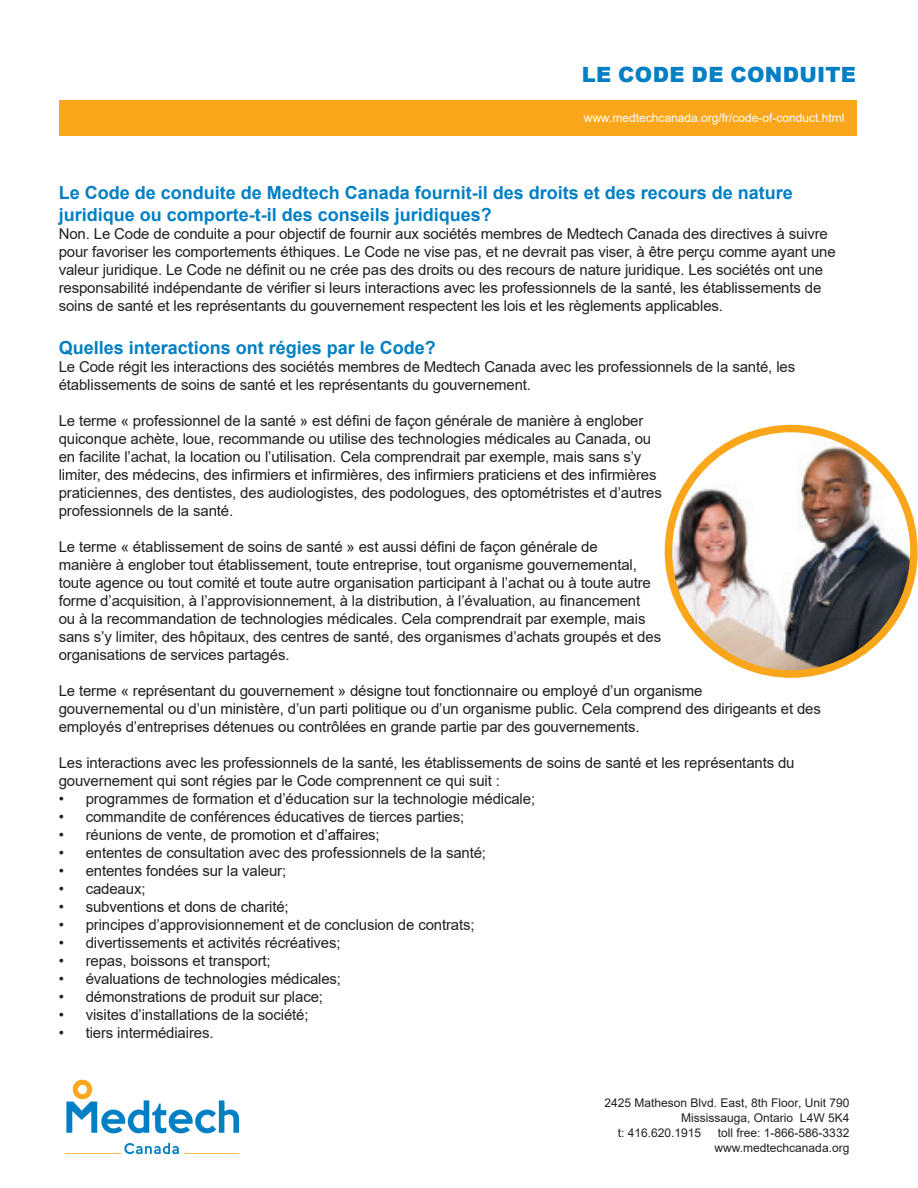
<style>
.page{position:relative;width:918px;height:1188px;background:#fff}
.page>*{position:absolute;margin:0;border:0;box-sizing:border-box;transform-origin:0 0}
.t1{font:900 21px "Arial";letter-spacing:.015em;color:#007fc4}
.t2{font:700 18px/21.6px "Arial";color:#007fc4}
.t3{font:15px/18px "Arial";letter-spacing:-.01em;color:#231f20}
.t4{font:12px/15px "Arial";color:#231f20}
.t5{font:12px "Arial";color:#fff}
</style>
<div class="page">
<img style="left:65px;top:1079px;width:175px;height:76px">
<div style="left:59px;top:100px;width:797px;height:36px;background:#faa61a"></div>
<img style="left:668px;top:429px;width:246px;height:245px;border-radius:123px">
<div style="left:665px;top:425px;width:253px;height:253px;border:8px solid #faa61a;border-radius:50%"></div>
<p class="t1" style="left:582px;top:60px;width:276px">LE CODE DE CONDUITE</p>
<p class="t5" style="left:584px;top:110px;width:262px">www.medtechcanada.org/fr/code-of-conduct.html</p>
<p class="t2" style="left:59px;top:182px;width:736px">Le Code de conduite de Medtech Canada fournit-il des droits et des recours de nature juridique ou comporte-t-il des conseils juridiques?</p>
<p class="t3" style="left:59px;top:224px;width:779px">Non. Le Code de conduite a pour objectif de fournir aux sociétés membres de Medtech Canada des directives à suivre pour favoriser les comportements éthiques. Le Code ne vise pas, et ne devrait pas viser, à être perçu comme ayant une valeur juridique. Le Code ne définit ou ne crée pas des droits ou des recours de nature juridique. Les sociétés ont une responsabilité indépendante de vérifier si leurs interactions avec les professionnels de la santé, les établissements de soins de santé et les représentants du gouvernement respectent les lois et les règlements applicables.</p>
<p class="t2" style="left:59px;top:337px;width:379px">Quelles interactions ont régies par le Code?</p>
<p class="t3" style="left:59px;top:358px;width:738px">Le Code régit les interactions des sociétés membres de Medtech Canada avec les professionnels de la santé, les établissements de soins de santé et les représentants du gouvernement.</p>
<p class="t3" style="left:59px;top:412px;width:586px">Le terme « professionnel de la santé » est défini de façon générale de manière à englober</p>
<p class="t3" style="left:59px;top:430px;width:605px">quiconque achète, loue, recommande ou utilise des technologies médicales au Canada, ou en facilite l’achat, la location ou l’utilisation. Cela comprendrait par exemple, mais sans s’y limiter, des médecins, des infirmiers et infirmières, des infirmiers praticiens et des infirmières praticiennes, des dentistes, des audiologistes, des podologues, des optométristes et d’autres professionnels de la santé.</p>
<p class="t3" style="left:59px;top:538px;width:604px">Le terme « établissement de soins de santé » est aussi défini de façon générale de<br>manière à englober tout établissement, toute entreprise, tout organisme gouvernemental, toute agence ou tout comité et toute autre organisation participant à l’achat ou à toute autre forme d’acquisition, à l’approvisionnement, à la distribution, à l’évaluation, au financement<br>ou à la recommandation de technologies médicales. Cela comprendrait par exemple, mais sans s’y limiter, des hôpitaux, des centres de santé, des organismes d’achats groupés et des organisations de services partagés.</p>
<p class="t3" style="left:59px;top:682px;width:764px">Le terme « représentant du gouvernement » désigne tout fonctionnaire ou employé d’un organisme<br>gouvernemental ou d’un ministère, d’un parti politique ou d’un organisme public. Cela comprend des dirigeants et des employés d’entreprises détenues ou contrôlées en grande partie par des gouvernements.</p>
<p class="t3" style="left:59px;top:754px;width:737px">Les interactions avec les professionnels de la santé, les établissements de soins de santé et les représentants du gouvernement qui sont régies par le Code comprennent ce qui suit :</p>
<p class="t3" style="left:59px;top:790px;width:478px">• programmes de formation et d’éducation sur la technologie médicale;</p>
<p class="t3" style="left:59px;top:808px;width:407px">• commandite de conférences éducatives de tierces parties;</p>
<p class="t3" style="left:59px;top:826px;width:323px">• réunions de vente, de promotion et d’affaires;</p>
<p class="t3" style="left:59px;top:844px;width:429px">• ententes de consultation avec des professionnels de la santé;</p>
<p class="t3" style="left:59px;top:862px;width:229px">• ententes fondées sur la valeur;</p>
<p class="t3" style="left:59px;top:880px;width:88px">• cadeaux;</p>
<p class="t3" style="left:59px;top:898px;width:232px">• subventions et dons de charité;</p>
<p class="t3" style="left:59px;top:916px;width:417px">• principes d’approvisionnement et de conclusion de contrats;</p>
<p class="t3" style="left:59px;top:934px;width:283px">• divertissements et activités récréatives;</p>
<p class="t3" style="left:59px;top:952px;width:214px">• repas, boissons et transport;</p>
<p class="t3" style="left:59px;top:970px;width:284px">• évaluations de technologies médicales;</p>
<p class="t3" style="left:59px;top:988px;width:266px">• démonstrations de produit sur place;</p>
<p class="t3" style="left:59px;top:1006px;width:251px">• visites d’installations de la société;</p>
<p class="t3" style="left:59px;top:1024px;width:156px">• tiers intermédiaires.</p>
<p class="t4" style="left:605px;top:1095px;width:246px">2425 Matheson Blvd. East, 8th Floor, Unit 790</p>
<p class="t4" style="left:681px;top:1110px;width:170px">Mississauga, Ontario L4W 5K4</p>
<p class="t4" style="left:618px;top:1125px;width:85px">t: 416.620.1915</p>
<p class="t4" style="left:715px;top:1125px;width:136px">toll free: 1-866-586-3332 www.medtechcanada.org</p>
</div>
